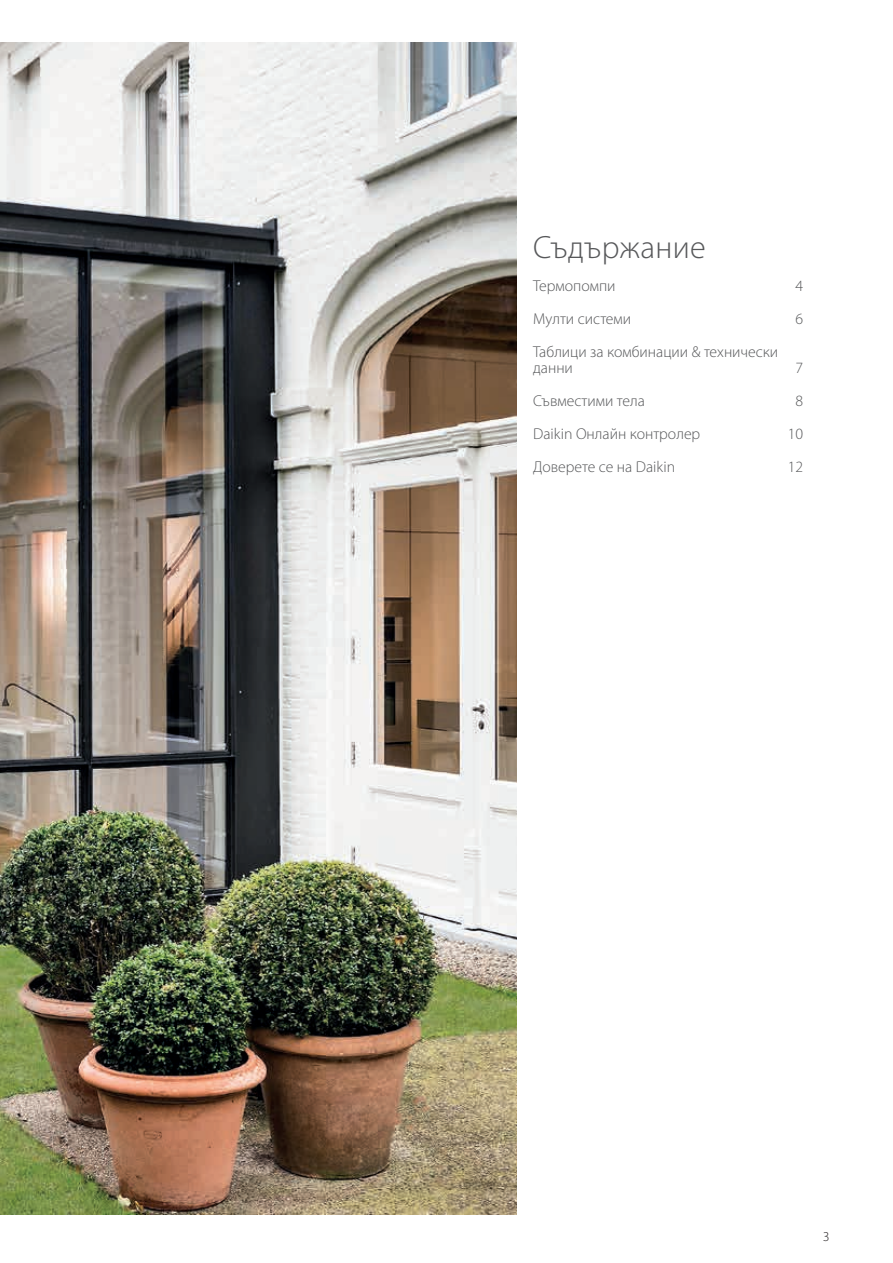
<style>
.page{position:relative;width:893px;height:1263px;background:#fff}
.page>*{position:absolute;margin:0;border:0;box-sizing:border-box;transform-origin:0 0}
.t1{font:300 32.25px "Myriad Pro";letter-spacing:.01em;color:#57585a}
.t2{font:300 15.75px/16.5px "Myriad Pro";color:#57585a}
.t3{font:300 13.5px "Myriad Pro";color:#231f20}
</style>
<div class="page">
<img style="left:0;top:43px;width:516px;height:1172px">
<h1 class="t1" style="left:533px;top:229px;width:174px">Съдържание</h1>
<p class="t2" style="left:533px;top:277px;width:84px">Термопомпи</p>
<p class="t2" style="left:796px;top:277px;width:9px">4</p>
<p class="t2" style="left:533px;top:310px;width:99px">Мулти системи</p>
<p class="t2" style="left:796px;top:310px;width:9px">6</p>
<p class="t2" style="left:533px;top:343px;width:246px">Таблици за комбинации &amp; технически данни</p>
<p class="t2" style="left:796px;top:360px;width:9px">7</p>
<p class="t2" style="left:533px;top:393px;width:113px">Съвместими тела</p>
<p class="t2" style="left:796px;top:393px;width:9px">8</p>
<p class="t2" style="left:533px;top:426px;width:169px">Daikin Онлайн контролер</p>
<p class="t2" style="left:788px;top:426px;width:17px">10</p>
<p class="t2" style="left:533px;top:459px;width:143px">Доверете се на Daikin</p>
<p class="t2" style="left:788px;top:459px;width:17px">12</p>
<p class="t3" style="left:823px;top:1229px;width:7px">3</p>
</div>
